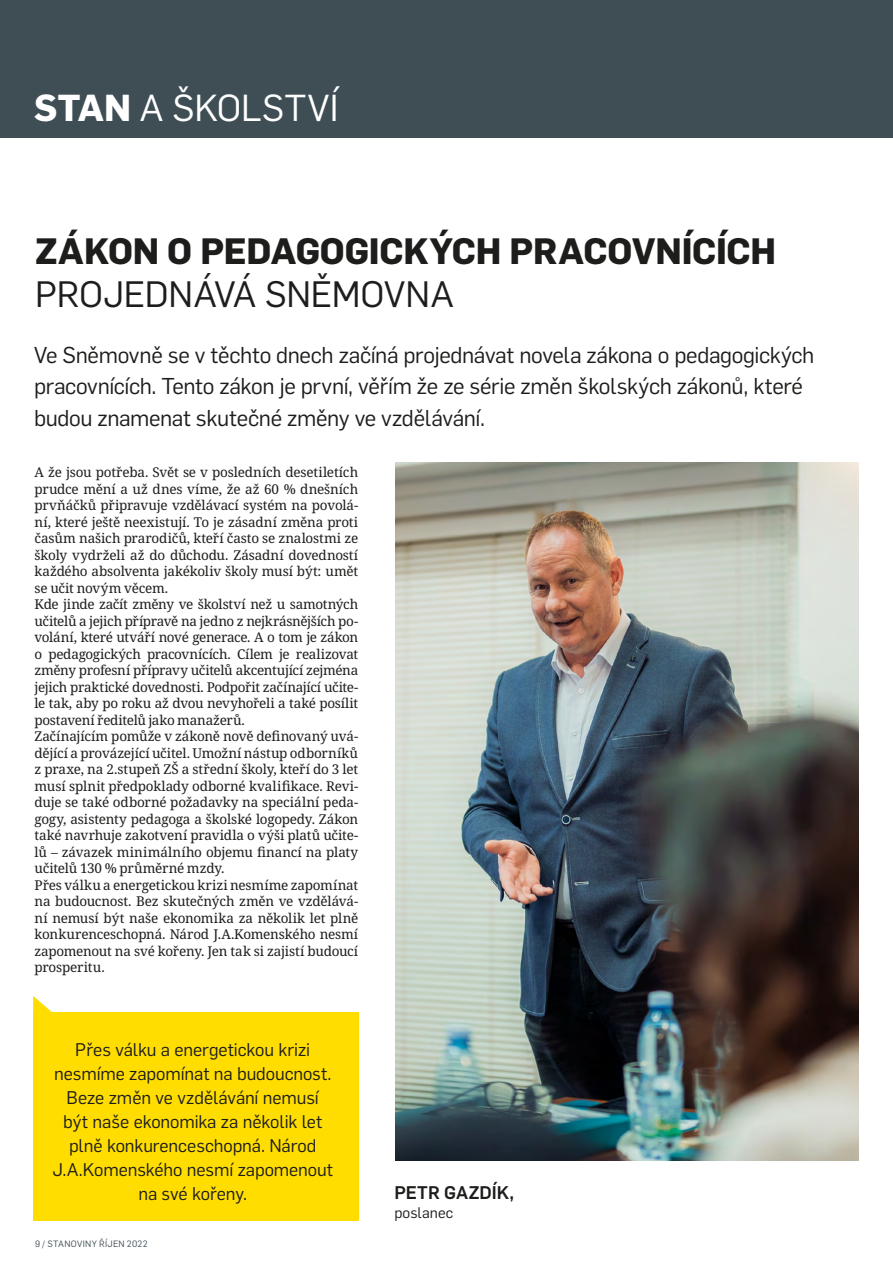
<style>
.page{position:relative;width:893px;height:1263px;background:#fff}
.page>*{position:absolute;margin:0;border:0;box-sizing:border-box;transform-origin:0 0}
.t1{font:36.9px "Flama";letter-spacing:.005em;color:#fff}
.t2{font:700 36px "Flama";letter-spacing:-.005em;color:#1d1d1b}
.t3{font:36px "Flama";letter-spacing:-.005em;color:#1d1d1b}
.t4{font:22.5px/31.5px "Flama";letter-spacing:-.015em;color:#1d1d1b}
.t5{font:18px/24px "Flama";letter-spacing:-.005em;color:#1d1d1b;text-align:center}
.t6{font:500 18px "Flama";letter-spacing:.005em;color:#1d1d1b}
.t7{font:15px "Flama";letter-spacing:.005em;color:#1d1d1b}
.t8{font:13.5px/16.5px "Noto Serif";letter-spacing:-.015em;color:#1d1d1b}
.t9{font:9px "Flama";letter-spacing:.03em;color:#3f4e55}
.s1{font-weight:700}
</style>
<div class="page">
<div style="left:0;top:0;width:893px;height:138px;background:#3f4e55"></div>
<img style="left:395px;top:463px;width:464px;height:698px">
<svg style="left:33px;top:996px;width:19px;height:16px"></svg>
<div style="left:33px;top:1012px;width:325px;height:208px;background:#fd0"></div>
<h1 class="t1" style="left:34px;top:83px;width:306px"><span class="s1">STAN</span> A ŠKOLSTVÍ</h1>
<h2 class="t2" style="left:35px;top:225px;width:742px">ZÁKON O PEDAGOGICKÝCH PRACOVNÍCÍCH</h2>
<h2 class="t3" style="left:35px;top:269px;width:420px">PROJEDNÁVÁ SNĚMOVNA</h2>
<h3 class="t4" style="left:34px;top:337px;width:782px">Ve Sněmovně se v těchto dnech začíná projednávat novela zákona o pedagogických pracovnících. Tento zákon je první, věřím že ze série změn školských zákonů, které budou znamenat skutečné změny ve vzdělávání.</h3>
<p class="t8" style="left:35px;top:464px;width:325px">A že jsou potřeba. Svět se v posledních desetiletích prudce mění a už dnes víme, že až 60 % dnešních prvňáčků připravuje vzdělávací systém na povolá&shy;ní, které ještě neexistují. To je zásadní změna proti časům našich prarodičů, kteří často se znalostmi ze školy vydrželi až do důchodu. Zásadní dovedností každého absolventa jakékoliv školy musí být: umět se učit novým věcem.<br>Kde jinde začít změny ve školství než u samotných učitelů a jejich přípravě na jedno z nejkrásnějších po&shy;volání, které utváří nové generace. A o tom je zákon o pedagogických pracovnících. Cílem je realizovat změny profesní přípravy učitelů akcentující zejména jejich praktické dovednosti. Podpořit začínající učite&shy;le tak, aby po roku až dvou nevyhořeli a také posílit postavení ředitelů jako manažerů.<br>Začínajícím pomůže v zákoně nově definovaný uvá&shy;dějící a provázející učitel. Umožní nástup odborníků z praxe, na 2.stupeň ZŠ a střední školy, kteří do 3 let musí splnit předpoklady odborné kvalifikace. Revi&shy;duje se také odborné požadavky na speciální peda&shy;gogy, asistenty pedagoga a školské logopedy. Zákon také navrhuje zakotvení pravidla o výši platů učite&shy;lů – závazek minimálního objemu financí na platy učitelů 130 % průměrné mzdy.<br>Přes válku a energetickou krizi nesmíme zapomínat na budoucnost. Bez skutečných změn ve vzdělává&shy;ní nemusí být naše ekonomika za několik let plně konkurenceschopná. Národ J.A.Komenského nesmí zapomenout na své kořeny. Jen tak si zajistí budoucí prosperitu.</p>
<h3 class="t5" style="left:52px;top:1037px;width:282px">Přes válku a energetickou krizi nesmíme zapomínat na budoucnost.<br>Beze změn ve vzdělávání nemusí být naše ekonomika za několik let plně konkurenceschopná. Národ<br>J.A.Komenského nesmí zapomenout na své kořeny.</h3>
<p class="t9" style="left:35px;top:1238px;width:114px">9 / STANOVINY ŘÍJEN 2022</p>
<h3 class="t6" style="left:394px;top:1179px;width:121px">PETR GAZDÍK,</h3>
<p class="t7" style="left:394px;top:1202px;width:60px">poslanec</p>
</div>
